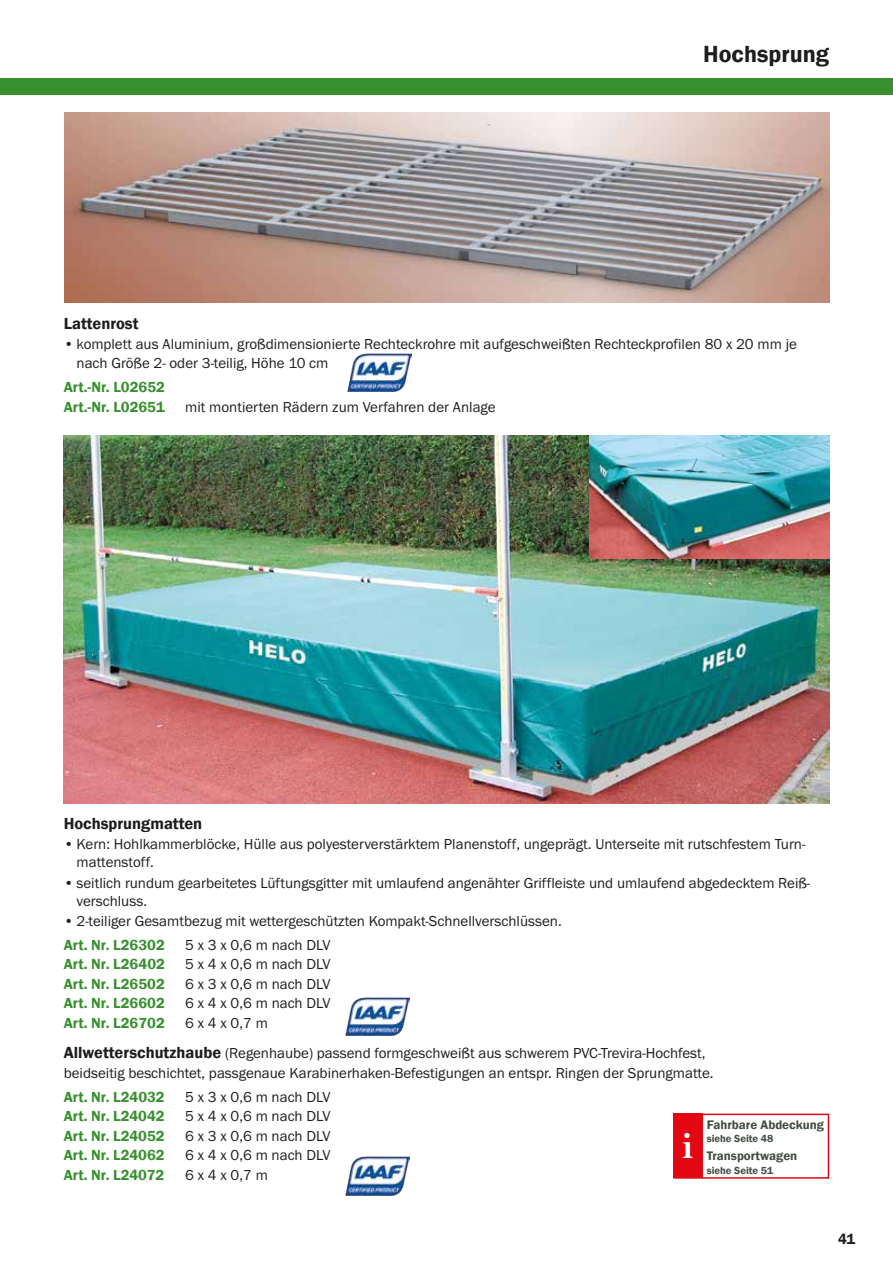
<style>
.page{position:relative;width:893px;height:1263px;background:#fff}
.page>*{position:absolute;margin:0;border:0;box-sizing:border-box;transform-origin:0 0}
.t1{font:37.5px "Bell MT Bold";color:#fff}
.t2{font:600 24px "Franklin Gothic";color:#1d1d1b}
.t3{font:600 16.5px "Franklin Gothic";color:#1d1d1b}
.t4{font:15px/18px "Franklin Gothic Itc T";color:#1d1d1b}
.t5{font:600 15px/19.5px "Franklin Gothic";color:#38902f}
.t6{font:600 15px "Franklin Gothic";color:#1d1d1b}
.t7{font:600 12.75px "Franklin Gothic";color:#404d43}
.t8{font:600 10.5px "Franklin Gothic";color:#404d43}
.s1{font-family:"Franklin Gothic";font-weight:600;font-size:16.5px}
</style>
<div class="page">
<div style="left:0;top:78px;width:893px;height:16px;background:#38902f"></div>
<img style="left:65px;top:113px;width:764px;height:189px">
<img style="left:64px;top:436px;width:765px;height:367px">
<img style="left:590px;top:436px;width:239px;height:122px">
<img style="left:345px;top:997px;width:65px;height:39px">
<img style="left:347px;top:353px;width:65px;height:38px">
<img style="left:345px;top:1157px;width:65px;height:38px">
<div style="left:673px;top:1113px;width:156px;height:66px;border:2px solid #e30613"></div>
<div style="left:673px;top:1113px;width:29px;height:65px;background:#e30613"></div>
<h2 class="t2" style="left:703px;top:39px;width:128px">Hochsprung</h2>
<p class="t3" style="left:64px;top:313px;width:76px">Lattenrost</p>
<p class="t4" style="left:77px;top:334px;width:722px;line-height:19.5px;text-indent:-13px">• komplett aus Aluminium, großdimensionierte Rechteckrohre mit aufgeschweißten Rechteckprofilen 80 x 20 mm je nach Größe 2- oder 3-teilig, Höhe 10 cm</p>
<p class="t5" style="left:64px;top:378px;width:103px">Art.-Nr. L02652<br>Art.-Nr. L02651</p>
<p class="t4" style="left:185px;top:398px;width:312px">mit montierten Rädern zum Verfahren der Anlage</p>
<p class="t3" style="left:64px;top:814px;width:140px">Hochsprungmatten</p>
<p class="t4" style="left:77px;top:835px;width:730px;text-indent:-13px">• Kern: Hohlkammerblöcke, Hülle aus polyesterverstärktem Planenstoff, ungeprägt. Unterseite mit rutschfestem Turn&shy;mattenstoff.</p>
<p class="t4" style="left:77px;top:873px;width:735px;text-indent:-13px">• seitlich rundum gearbeitetes Lüftungsgitter mit umlaufend angenähter Griffleiste und umlaufend abgedecktem Reiß&shy;verschluss.</p>
<p class="t4" style="left:64px;top:911px;width:499px">• 2-teiliger Gesamtbezug mit wettergeschützten Kompakt-Schnellverschlüssen.</p>
<p class="t5" style="left:64px;top:935px;width:103px">Art. Nr. L26302</p>
<p class="t4" style="left:185px;top:935px;width:147px">5 x 3 x 0,6 m nach DLV</p>
<p class="t5" style="left:64px;top:955px;width:103px">Art. Nr. L26402</p>
<p class="t4" style="left:185px;top:955px;width:147px">5 x 4 x 0,6 m nach DLV</p>
<p class="t5" style="left:64px;top:974px;width:103px">Art. Nr. L26502</p>
<p class="t4" style="left:185px;top:974px;width:147px">6 x 3 x 0,6 m nach DLV</p>
<p class="t5" style="left:64px;top:994px;width:103px">Art. Nr. L26602</p>
<p class="t4" style="left:185px;top:994px;width:147px">6 x 4 x 0,6 m nach DLV</p>
<p class="t5" style="left:64px;top:1013px;width:103px">Art. Nr. L26702</p>
<p class="t4" style="left:185px;top:1013px;width:84px">6 x 4 x 0,7 m</p>
<p class="t4" style="left:64px;top:1043px;width:651px;line-height:19.5px"><span class="s1">Allwetterschutzhaube</span> (Regenhaube) passend formgeschweißt aus schwerem PVC-Trevira-Hochfest, beidseitig beschichtet, passgenaue Karabinerhaken-Befestigungen an entspr. Ringen der Sprungmatte.</p>
<p class="t5" style="left:64px;top:1087px;width:102px">Art. Nr. L24032</p>
<p class="t4" style="left:185px;top:1088px;width:147px">5 x 3 x 0,6 m nach DLV</p>
<p class="t5" style="left:64px;top:1107px;width:103px">Art. Nr. L24042</p>
<p class="t4" style="left:185px;top:1107px;width:147px">5 x 4 x 0,6 m nach DLV</p>
<p class="t5" style="left:64px;top:1126px;width:102px">Art. Nr. L24052</p>
<p class="t4" style="left:185px;top:1127px;width:147px">6 x 3 x 0,6 m nach DLV</p>
<p class="t5" style="left:64px;top:1146px;width:102px">Art. Nr. L24062</p>
<p class="t4" style="left:185px;top:1146px;width:147px">6 x 4 x 0,6 m nach DLV</p>
<p class="t5" style="left:64px;top:1165px;width:102px">Art. Nr. L24072</p>
<p class="t4" style="left:185px;top:1166px;width:84px">6 x 4 x 0,7 m</p>
<p class="t7" style="left:707px;top:1117px;width:119px">Fahrbare Abdeckung</p>
<p class="t8" style="left:707px;top:1132px;width:68px">siehe Seite 48</p>
<p class="t7" style="left:707px;top:1148px;width:92px">Transportwagen</p>
<p class="t8" style="left:707px;top:1163px;width:68px">siehe Seite 51</p>
<h1 class="t1" style="left:682px;top:1124px;width:13px">i</h1>
<p class="t6" style="left:838px;top:1229px;width:18px">41</p>
</div>
